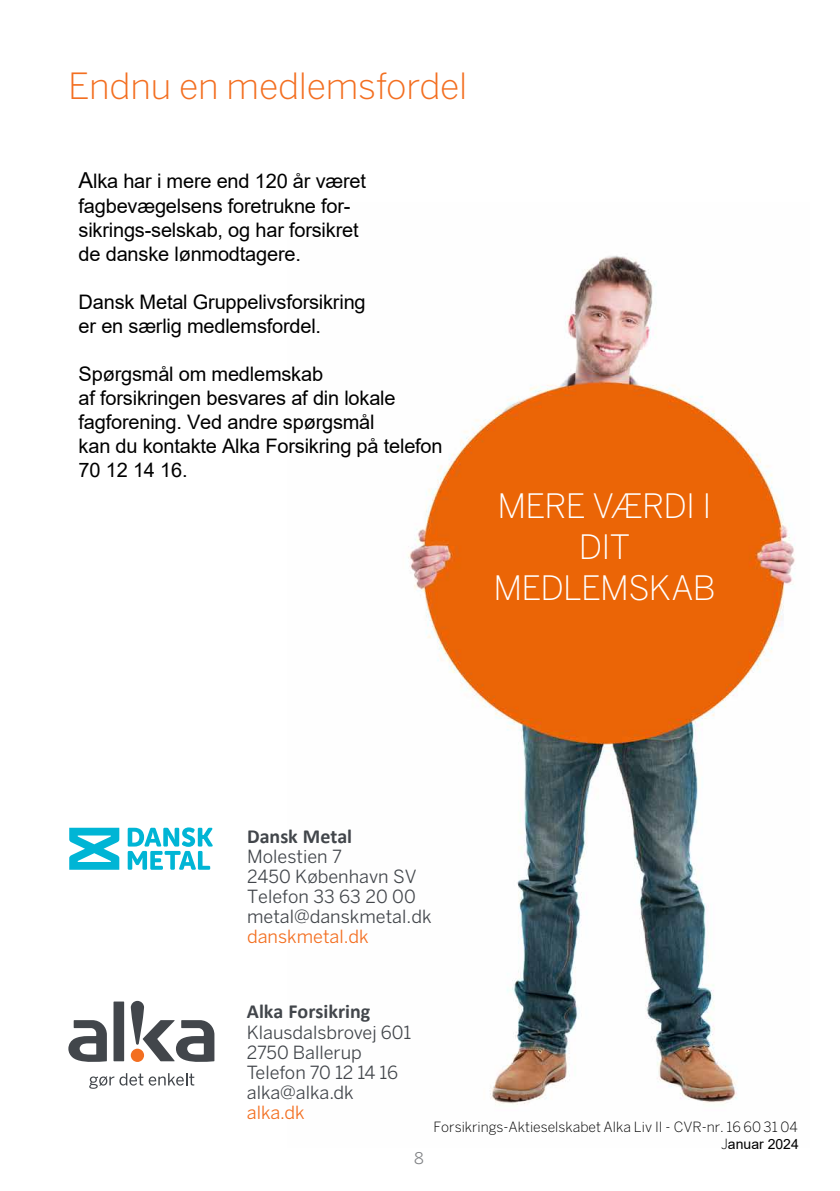
<style>
.page{position:relative;width:840px;height:1191px;background:#fff}
.page>*{position:absolute;margin:0;border:0;box-sizing:border-box;transform-origin:0 0}
.t1{font:300 35.8px "Benton Sans";letter-spacing:-.005em;color:#f36f21}
.t2{font:300 33.4px/41px "Benton Sans";letter-spacing:-.025em;color:#fff;text-align:center}
.t3{font:20px/24px "Arial";letter-spacing:-.01em;color:#000}
.t4{font:700 20px "Calibri";color:#42464b}
.t5{font:18px/20px "Benton Sans";color:#42464b}
.t6{font:18px "Benton Sans";color:#f36f21}
.t7{font:16px "Benton Sans";color:#808285}
.t8{font:300 14px "Benton Sans";color:#000}
.t9{font:14px "Arial";color:#000}
.s1{font-size:22px}
.s2{font-family:"Benton Sans";font-weight:300}
</style>
<div class="page">
<img style="left:408px;top:255px;width:387px;height:850px">
<div style="left:113px;top:1001px;width:11px;height:60px;background:#42464b"></div>
<svg style="left:68px;top:1020px;width:39px;height:42px"></svg>
<svg style="left:131px;top:1001px;width:83px;height:61px"></svg>
<svg style="left:89px;top:1073px;width:54px;height:15px"></svg>
<svg style="left:149px;top:1073px;width:45px;height:12px"></svg>
<svg style="left:128px;top:827px;width:85px;height:42px"></svg>
<svg style="left:69px;top:827px;width:50px;height:42px"></svg>
<h1 class="t1" style="left:68px;top:65px;width:400px">Endnu en medlemsfordel</h1>
<p class="t3" style="left:79px;top:168px;width:289px"><span class="s1">A</span>lka har i mere end 120 år været fagbevægelsens foretrukne for&shy;sikrings-selskab, og har forsikret de danske lønmodtagere.</p>
<p class="t3" style="left:79px;top:289px;width:288px">Dansk Metal Gruppelivsforsikring er en særlig medlemsfordel.</p>
<p class="t3" style="left:79px;top:361px;width:365px">Spørgsmål om medlemskab<br>af forsikringen besvares af din lokale fagforening. Ved andre spørgsmål<br>kan du kontakte Alka Forsikring på telefon<br>70 12 14 16.</p>
<h2 class="t2" style="left:493px;top:485px;width:223px">MERE VÆRDI I<br>DIT<br>MEDLEMSKAB</h2>
<p class="t4" style="left:247px;top:822px;width:107px">Dansk Metal</p>
<p class="t5" style="left:247px;top:846px;width:186px">Molestien 7<br>2450 København SV<br>Telefon 33 63 20 00 metal@danskmetal.dk</p>
<p class="t6" style="left:247px;top:926px;width:123px">danskmetal.dk</p>
<p class="t4" style="left:247px;top:997px;width:125px">Alka Forsikring</p>
<p class="t5" style="left:247px;top:1021px;width:166px">Klausdalsbrovej 601<br>2750 Ballerup<br>Telefon 70 12 14 16 alka@alka.dk</p>
<p class="t6" style="left:247px;top:1101px;width:59px">alka.dk</p>
<p class="t7" style="left:414px;top:1148px;width:11px">8</p>
<p class="t8" style="left:433px;top:1118px;width:365px">Forsikrings-Aktieselskabet Alka Liv II - CVR-nr. 16 60 31 04</p>
<p class="t9" style="left:720px;top:1134px;width:79px"><span class="s2">J</span>anuar 2024</p>
</div>
